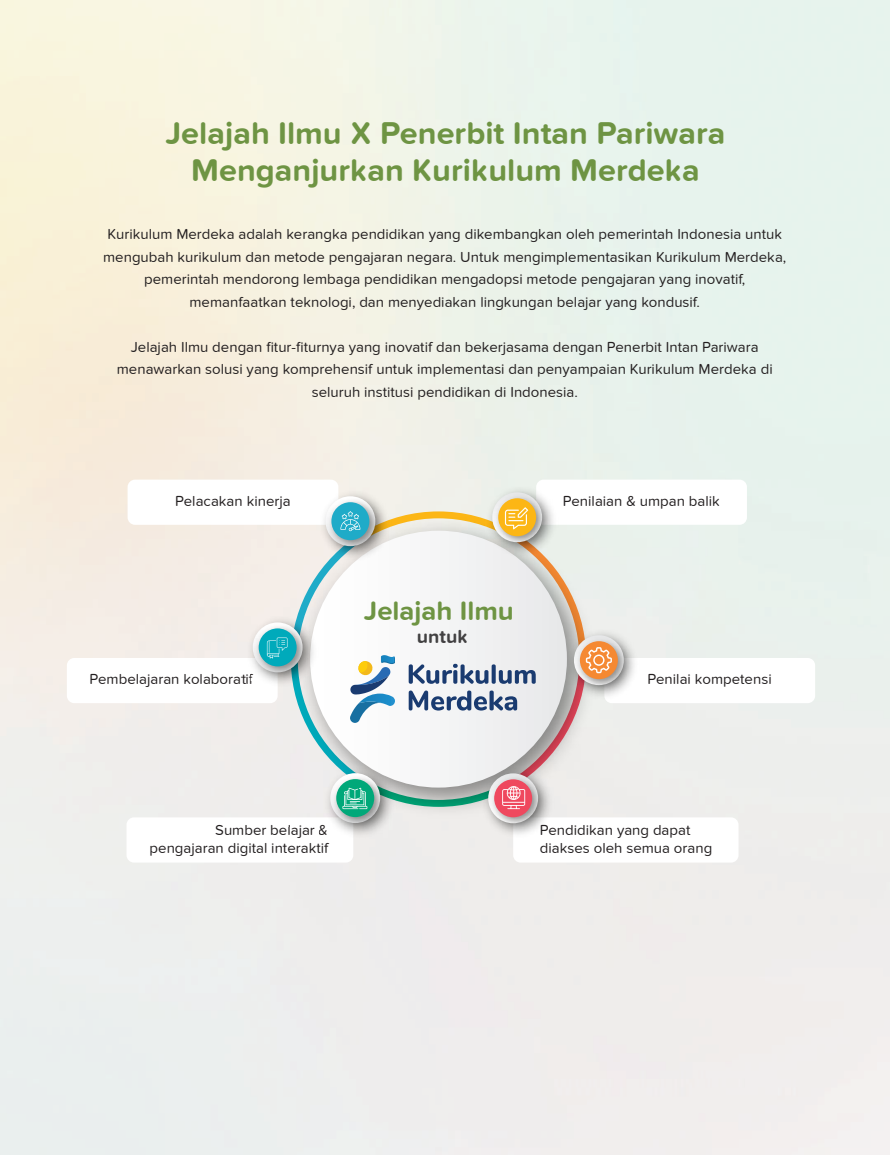
<style>
.page{position:relative;width:890px;height:1155px;background:#fff}
.page>*{position:absolute;margin:0;border:0;box-sizing:border-box;transform-origin:0 0}
.t1{font:700 32.55px/37.7px "Proxima Nova Soft";color:#6e9443;text-align:center}
.t2{font:700 27.6px "Proxima Nova Soft";color:#6e9443}
.t3{font:700 19.5px "Proxima Nova Soft";color:#424142}
.t4{font:15px/22.5px "Proxima Nova Soft";color:#231f20;text-align:center}
</style>
<div class="page">
<img style="left:478px;top:808px;width:79px;height:33px">
<img style="left:486px;top:808px;width:61px;height:23px">
<div style="left:494px;top:779px;width:38px;height:38px;background:#ef485e;border-radius:50%"></div>
<img style="left:612px;top:633px;width:20px;height:60px">
<div style="left:580px;top:641px;width:38px;height:38px;background:#f58932;border-radius:50%"></div>
<img style="left:490px;top:490px;width:60px;height:17px">
<div style="left:498px;top:498px;width:38px;height:38px;background:#fcb615;border-radius:50%"></div>
<img style="left:320px;top:808px;width:79px;height:33px">
<img style="left:328px;top:808px;width:61px;height:23px">
<svg style="left:336px;top:778px;width:38px;height:38px"></svg>
<img style="left:337px;top:494px;width:47px;height:13px">
<div style="left:331px;top:502px;width:38px;height:38px;background:#1fabc8;border-radius:50%"></div>
<img style="left:251px;top:620px;width:16px;height:59px">
<div style="left:259px;top:628px;width:37px;height:38px;background:#0ab;border-radius:50%"></div>
<svg style="left:267px;top:507px;width:345px;height:301px"></svg>
<h1 class="t1" style="left:165px;top:113px;width:561px">Jelajah Ilmu X Penerbit Intan Pariwara<br>Menganjurkan Kurikulum Merdeka</h1>
<p class="t4" style="left:103px;top:223px;width:684px">Kurikulum Merdeka adalah kerangka pendidikan yang dikembangkan oleh pemerintah Indonesia untuk mengubah kurikulum dan metode pengajaran negara. Untuk mengimplementasikan Kurikulum Merdeka, pemerintah mendorong lembaga pendidikan mengadopsi metode pengajaran yang inovatif, memanfaatkan teknologi, dan menyediakan lingkungan belajar yang kondusif.</p>
<p class="t4" style="left:117px;top:335px;width:657px">Jelajah Ilmu dengan fitur-fiturnya yang inovatif dan bekerjasama dengan Penerbit Intan Pariwara menawarkan solusi yang komprehensif untuk implementasi dan penyampaian Kurikulum Merdeka di seluruh institusi pendidikan di Indonesia.</p>
<p class="t4" style="left:175px;top:489px;width:117px">Pelacakan kinerja</p>
<p class="t4" style="left:563px;top:489px;width:158px">Penilaian &amp; umpan balik</p>
<p class="t4" style="left:90px;top:667px;width:165px">Pembelajaran kolaboratif</p>
<h2 class="t2" style="left:364px;top:594px;width:151px">Jelajah Ilmu</h2>
<h3 class="t3" style="left:417px;top:625px;width:53px">untuk</h3>
<p class="t4" style="left:647px;top:667px;width:126px">Penilai kompetensi</p>
<p class="t4" style="left:150px;top:820px;width:180px;line-height:18px;text-align:right">Sumber belajar &amp; pengajaran digital interaktif</p>
<p class="t4" style="left:540px;top:820px;width:174px;line-height:18px;text-align:left">Pendidikan yang dapat diakses oleh semua orang</p>
</div>
